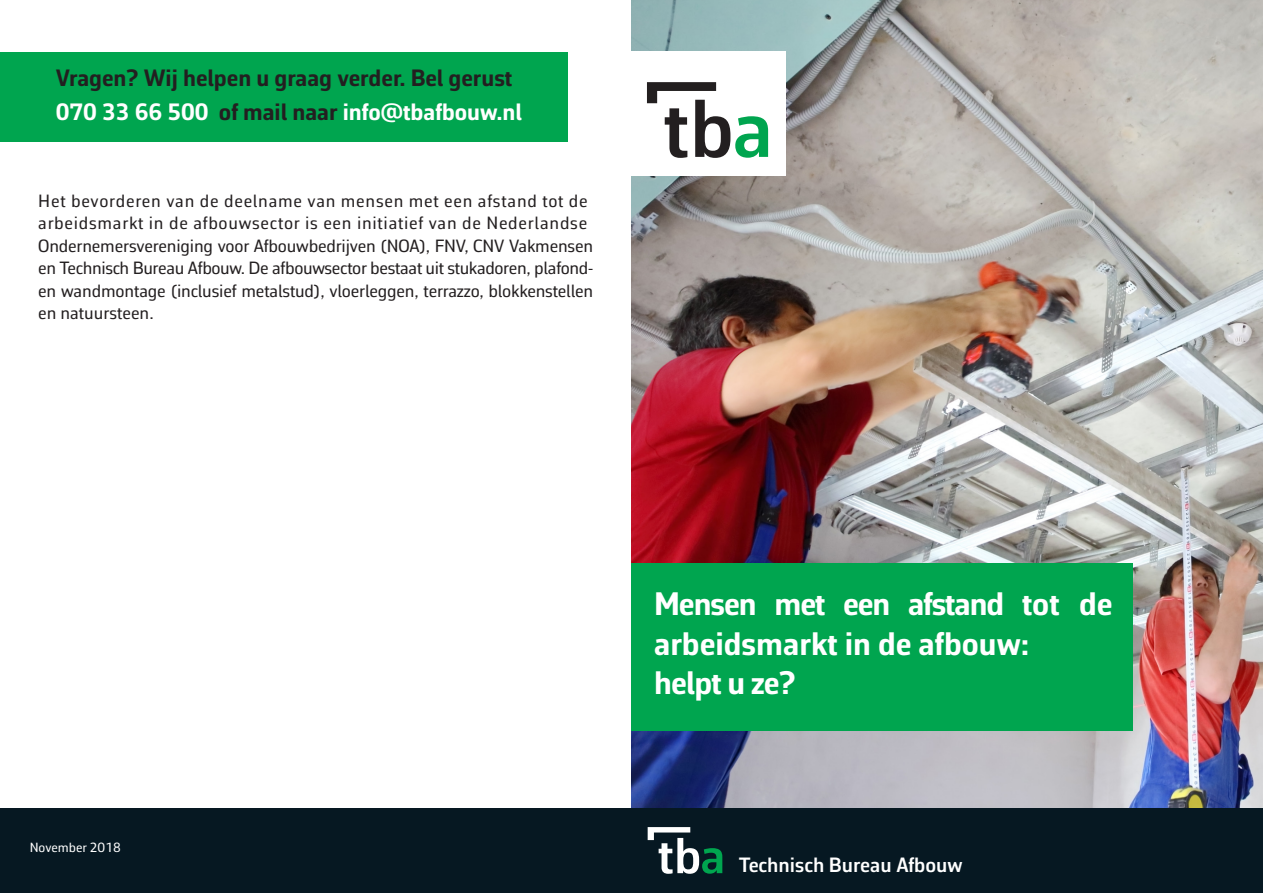
<style>
.page{position:relative;width:1263px;height:893px;background:#fff}
.page>*{position:absolute;margin:0;border:0;box-sizing:border-box;transform-origin:0 0}
.t1{font:700 33px/39.3px "Corbeau Pro";color:#fff}
.t2{font:700 24px "Corbeau Pro";color:#231f20}
.t3{font:700 24px "Corbeau Pro";color:#fff}
.t4{font:600 21px "Corbeau Pro";color:#fff}
.t5{font:18px/22.5px "Corbeau Pro";letter-spacing:.04em;color:#231f20;text-align:justify}
.t6{font:13.5px "Corbeau Pro";color:#fff}
.s1{color:#231f20}
</style>
<div class="page">
<img style="left:631px;top:0;width:632px;height:808px">
<div style="left:0;top:808px;width:1263px;height:85px;background:#061822"></div>
<div style="left:631px;top:51px;width:155px;height:124px;background:#fff"></div>
<svg style="left:647px;top:82px;width:121px;height:76px"></svg>
<div style="left:0;top:52px;width:568px;height:90px;background:#00a54f"></div>
<div style="left:631px;top:563px;width:502px;height:168px;background:#00a54f"></div>
<svg style="left:648px;top:827px;width:74px;height:47px"></svg>
<p class="t2" style="left:56px;top:61px;width:458px">Vragen? Wij helpen u graag verder. Bel gerust</p>
<p class="t3" style="left:56px;top:96px;width:468px">070 33 66 500 <span class="s1">of mail naar</span> info@tbafbouw.nl</p>
<p class="t5" style="left:38px;top:189px;width:551px">Het bevorderen van de deelname van mensen met een afstand tot de</p>
<p class="t5" style="left:38px;top:212px;width:550px">arbeidsmarkt in de afbouwsector is een initiatief van de Nederlandse</p>
<p class="t5" style="left:38px;top:234px;width:556px">Ondernemersvereniging voor Afbouwbedrijven (NOA), FNV, CNV Vakmensen en Technisch Bureau Afbouw. De afbouwsector bestaat uit stukadoren, plafond&shy;en wandmontage (inclusief metalstud), vloerleggen, terrazzo, blokkenstellen en natuursteen.</p>
<p class="t6" style="left:30px;top:838px;width:93px">November 2018</p>
<p class="t1" style="left:654px;top:584px;width:460px">Mensen met een afstand tot de arbeidsmarkt in de afbouw:<br>helpt u ze?</p>
<p class="t4" style="left:739px;top:851px;width:225px">Technisch Bureau Afbouw</p>
</div>
